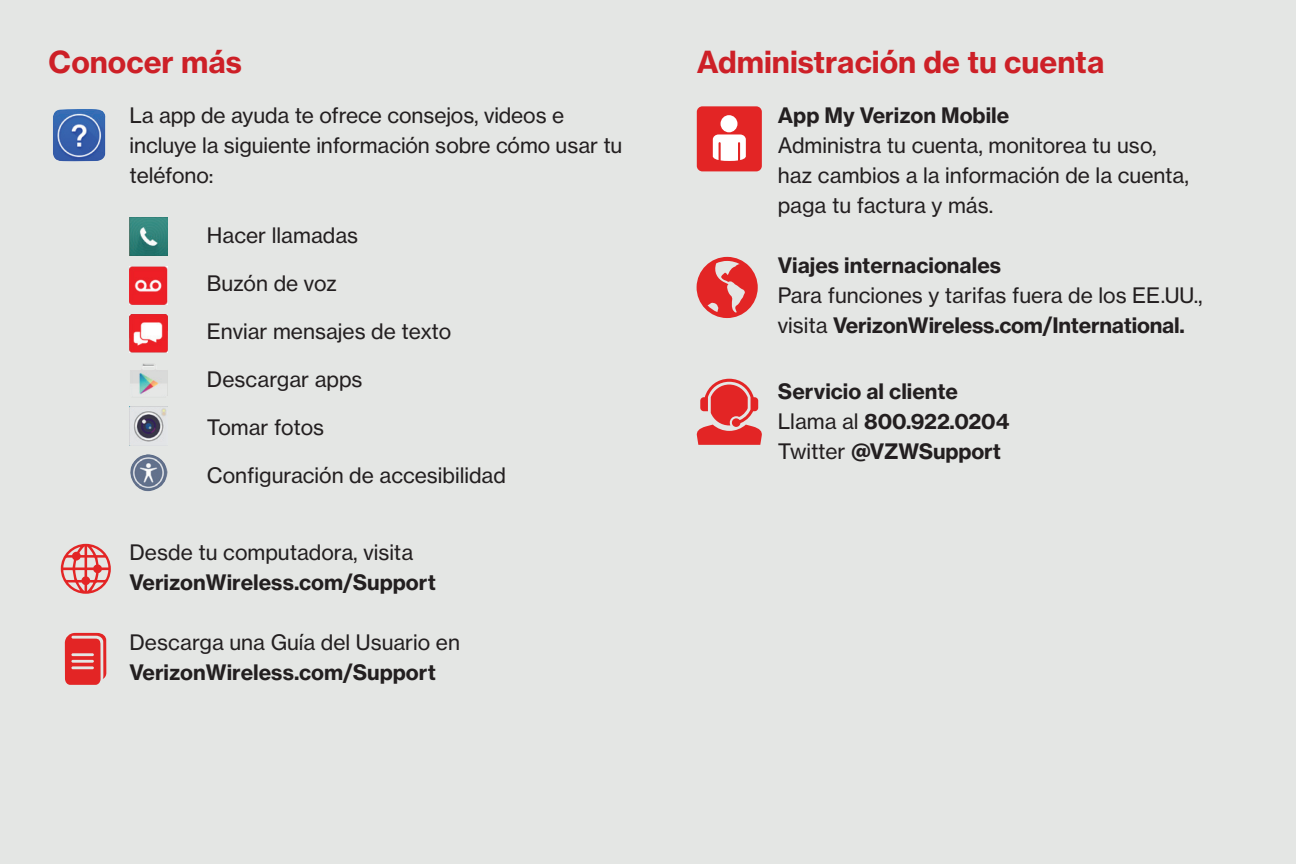
<style>
.page{position:relative;width:1296px;height:864px;background:#e4e6e4}
.page>*{position:absolute;margin:0;border:0;box-sizing:border-box;transform-origin:0 0}
.t1{font:30px "N Haas Grotesk TX Std 75 Bd";color:#cd2027}
.t2{font:21px/30px "N Haas Grotesk TX Std 55 Rg";color:#231f20}
.t3{font:21px/30px "N Haas Grotesk TX Std 75 Bd";color:#231f20}
.s1{font-family:"N Haas Grotesk TX Std 55 Rg"}
</style>
<div class="page">
<svg style="left:697px;top:379px;width:65px;height:66px"></svg>
<img style="left:130px;top:218px;width:38px;height:38px">
<img style="left:130px;top:266px;width:38px;height:39px">
<img style="left:130px;top:314px;width:38px;height:39px">
<img style="left:130px;top:364px;width:38px;height:32px">
<img style="left:134px;top:408px;width:32px;height:34px">
<img style="left:130px;top:454px;width:38px;height:38px">
<img style="left:53px;top:109px;width:53px;height:53px">
<div style="left:697px;top:106px;width:65px;height:65px;background:#e32525;border-radius:6px"></div>
<div style="left:721px;top:115px;width:16px;height:17px;background:#fff;border-radius:50%"></div>
<svg style="left:712px;top:134px;width:34px;height:27px"></svg>
<svg style="left:697px;top:257px;width:61px;height:61px"></svg>
<svg style="left:61px;top:544px;width:50px;height:50px"></svg>
<svg style="left:65px;top:633px;width:41px;height:52px"></svg>
<h1 class="t1" style="left:49px;top:43px;width:195px">Conocer más</h1>
<h1 class="t1" style="left:697px;top:43px;width:409px">Administración de tu cuenta</h1>
<p class="t3" style="left:778px;top:100px;width:233px">App My Verizon Mobile</p>
<p class="t2" style="left:778px;top:130px;width:413px">Administra tu cuenta, monitorea tu uso, haz cambios a la información de la cuenta, paga tu factura y más.</p>
<p class="t2" style="left:130px;top:100px;width:494px">La app de ayuda te ofrece consejos, videos e incluye la siguiente información sobre cómo usar tu teléfono:</p>
<p class="t2" style="left:207px;top:220px;width:153px">Hacer llamadas</p>
<p class="t2" style="left:207px;top:268px;width:131px">Buzón de voz</p>
<p class="t2" style="left:207px;top:316px;width:246px">Enviar mensajes de texto</p>
<p class="t2" style="left:207px;top:364px;width:157px">Descargar apps</p>
<p class="t2" style="left:207px;top:412px;width:119px">Tomar fotos</p>
<p class="t2" style="left:207px;top:460px;width:300px">Configuración de accesibilidad</p>
<p class="t2" style="left:130px;top:537px;width:285px">Desde tu computadora, visita</p>
<p class="t3" style="left:130px;top:567px;width:308px">VerizonWireless.com/Support</p>
<p class="t2" style="left:130px;top:627px;width:332px">Descarga una Guía del Usuario en</p>
<p class="t3" style="left:130px;top:657px;width:308px">VerizonWireless.com/Support</p>
<p class="t3" style="left:778px;top:250px;width:225px">Viajes internacionales</p>
<p class="t2" style="left:778px;top:280px;width:427px">Para funciones y tarifas fuera de los EE.UU.,</p>
<p class="t3" style="left:778px;top:310px;width:409px"><span class="s1">visita</span> VerizonWireless.com/International.</p>
<p class="t3" style="left:778px;top:376px;width:233px">Servicio al cliente<br><span class="s1">Llama al</span> 800.922.0204<br><span class="s1">Twitter</span> @VZWSupport</p>
</div>
